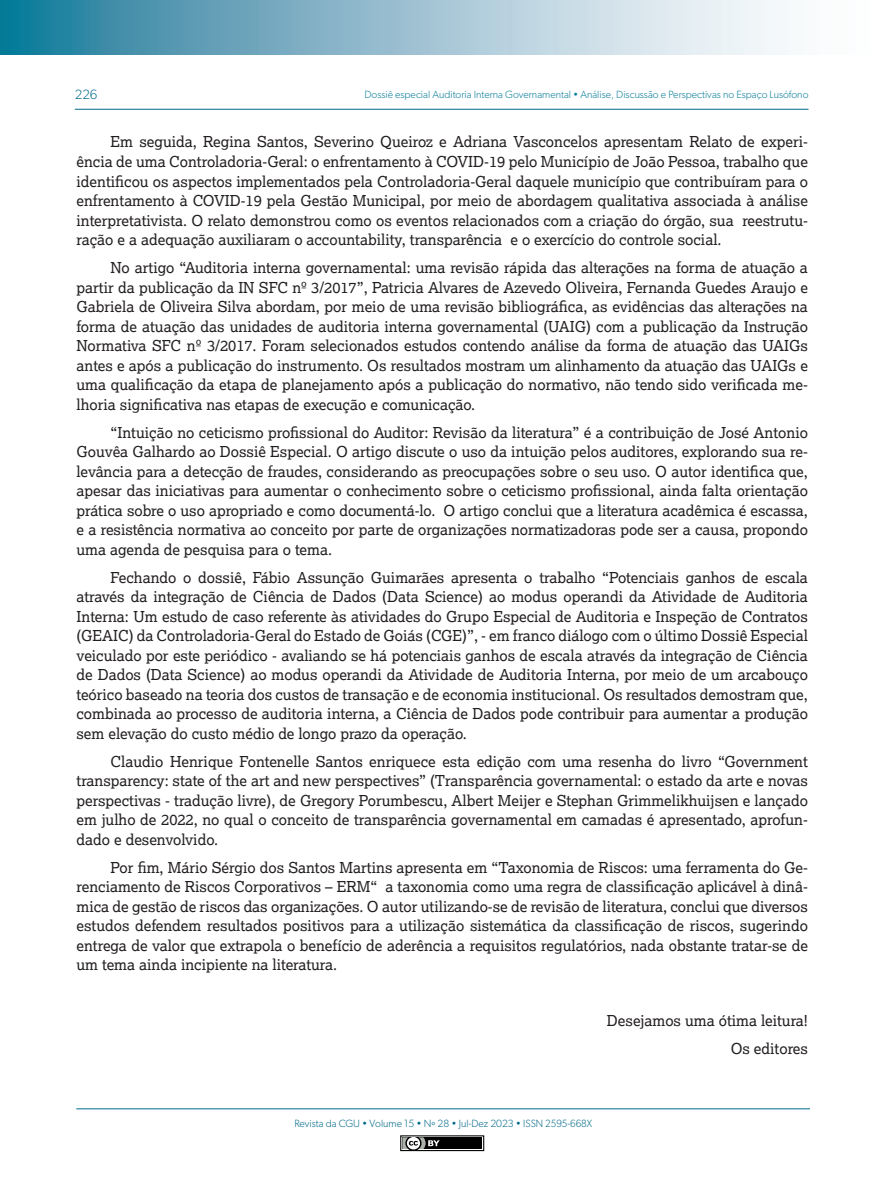
<style>
.page{position:relative;width:893px;height:1191px;background:#fff}
.page>*{position:absolute;margin:0;border:0;box-sizing:border-box;transform-origin:0 0}
.TEXTO_CORRENTE{font:15px/19.5px "Lexia";color:#231f20;text-align:justify}
.t1{font:300 13.5px "Gibson";color:#006988}
.t2{font:300 10.5px "Gibson";color:#087d9a}
.t3{font:300 10.5px "Gibson";color:#006988}
</style>
<div class="page">
<svg style="left:0;top:0;width:781px;height:54px;background:#91bccd"></svg>
<hr style="left:75px;top:109px;width:733px;height:1px;background:#006988">
<hr style="left:76px;top:1108px;width:734px;height:1px;background:#006988">
<div style="left:400px;top:1135px;width:84px;height:16px;border:1px solid #000"></div>
<div style="left:402px;top:1137px;width:80px;height:12px;background:#000"></div>
<svg style="left:402px;top:1137px;width:38px;height:12px"></svg>
<p class="t1" style="left:75px;top:86px;width:24px">226</p>
<p class="t2" style="left:364px;top:88px;width:445px">Dossiê especial Auditoria Interna Governamental • Análise, Discussão e Perspectivas no Espaço Lusófono</p>
<p class="TEXTO_CORRENTE" style="left:77px;top:132px;width:733px;text-indent:34px">Em seguida, Regina Santos, Severino Queiroz e Adriana Vasconcelos apresentam Relato de experi&shy;ência de uma Controladoria-Geral: o enfrentamento à COVID-19 pelo Município de João Pessoa, trabalho que identificou os aspectos implementados pela Controladoria-Geral daquele município que contribuíram para o enfrentamento à COVID-19 pela Gestão Municipal, por meio de abordagem qualitativa associada à análise interpretativista. O relato demonstrou como os eventos relacionados com a criação do órgão, sua reestrutu&shy;ração e a adequação auxiliaram o accountability, transparência e o exercício do controle social.</p>
<p class="TEXTO_CORRENTE" style="left:77px;top:257px;width:733px;text-indent:34px">No artigo “Auditoria interna governamental: uma revisão rápida das alterações na forma de atuação a partir da publicação da IN SFC nº 3/2017”, Patricia Alvares de Azevedo Oliveira, Fernanda Guedes Araujo e Gabriela de Oliveira Silva abordam, por meio de uma revisão bibliográfica, as evidências das alterações na forma de atuação das unidades de auditoria interna governamental (UAIG) com a publicação da Instrução Normativa SFC nº 3/2017. Foram selecionados estudos contendo análise da forma de atuação das UAIGs antes e após a publicação do instrumento. Os resultados mostram um alinhamento da atuação das UAIGs e uma qualificação da etapa de planejamento após a publicação do normativo, não tendo sido verificada me&shy;lhoria significativa nas etapas de execução e comunicação.</p>
<p class="TEXTO_CORRENTE" style="left:77px;top:422px;width:733px;text-indent:34px">“Intuição no ceticismo profissional do Auditor: Revisão da literatura” é a contribuição de José Antonio Gouvêa Galhardo ao Dossiê Especial. O artigo discute o uso da intuição pelos auditores, explorando sua re&shy;levância para a detecção de fraudes, considerando as preocupações sobre o seu uso. O autor identifica que, apesar das iniciativas para aumentar o conhecimento sobre o ceticismo profissional, ainda falta orientação prática sobre o uso apropriado e como documentá-lo. O artigo conclui que a literatura acadêmica é escassa, e a resistência normativa ao conceito por parte de organizações normatizadoras pode ser a causa, propondo uma agenda de pesquisa para o tema.</p>
<p class="TEXTO_CORRENTE" style="left:77px;top:567px;width:733px;text-indent:34px">Fechando o dossiê, Fábio Assunção Guimarães apresenta o trabalho “Potenciais ganhos de escala através da integração de Ciência de Dados (Data Science) ao modus operandi da Atividade de Auditoria Interna: Um estudo de caso referente às atividades do Grupo Especial de Auditoria e Inspeção de Contratos (GEAIC) da Controladoria-Geral do Estado de Goiás (CGE)”, - em franco diálogo com o último Dossiê Especial veiculado por este periódico - avaliando se há potenciais ganhos de escala através da integração de Ciência de Dados (Data Science) ao modus operandi da Atividade de Auditoria Interna, por meio de um arcabouço teórico baseado na teoria dos custos de transação e de economia institucional. Os resultados demostram que, combinada ao processo de auditoria interna, a Ciência de Dados pode contribuir para aumentar a produção sem elevação do custo médio de longo prazo da operação.</p>
<p class="TEXTO_CORRENTE" style="left:77px;top:751px;width:733px;text-indent:34px">Claudio Henrique Fontenelle Santos enriquece esta edição com uma resenha do livro “Government transparency: state of the art and new perspectives” (Transparência governamental: o estado da arte e novas perspectivas - tradução livre), de Gregory Porumbescu, Albert Meijer e Stephan Grimmelikhuijsen e lançado em julho de 2022, no qual o conceito de transparência governamental em camadas é apresentado, aprofun&shy;dado e desenvolvido.</p>
<p class="TEXTO_CORRENTE" style="left:77px;top:857px;width:733px;text-indent:34px">Por fim, Mário Sérgio dos Santos Martins apresenta em “Taxonomia de Riscos: uma ferramenta do Ge&shy;renciamento de Riscos Corporativos – ERM“ a taxonomia como uma regra de classificação aplicável à dinâ&shy;mica de gestão de riscos das organizações. O autor utilizando-se de revisão de literatura, conclui que diversos estudos defendem resultados positivos para a utilização sistemática da classificação de riscos, sugerindo entrega de valor que extrapola o benefício de aderência a requisitos regulatórios, nada obstante tratar-se de um tema ainda incipiente na literatura.</p>
<p class="TEXTO_CORRENTE" style="left:607px;top:1010px;width:202px">Desejamos uma ótima leitura!</p>
<p class="TEXTO_CORRENTE" style="left:731px;top:1038px;width:79px">Os editores</p>
<p class="t3" style="left:294px;top:1116px;width:299px">Revista da CGU • Volume 15 • Nº 28 • Jul-Dez 2023 • ISSN 2595-668X</p>
</div>
